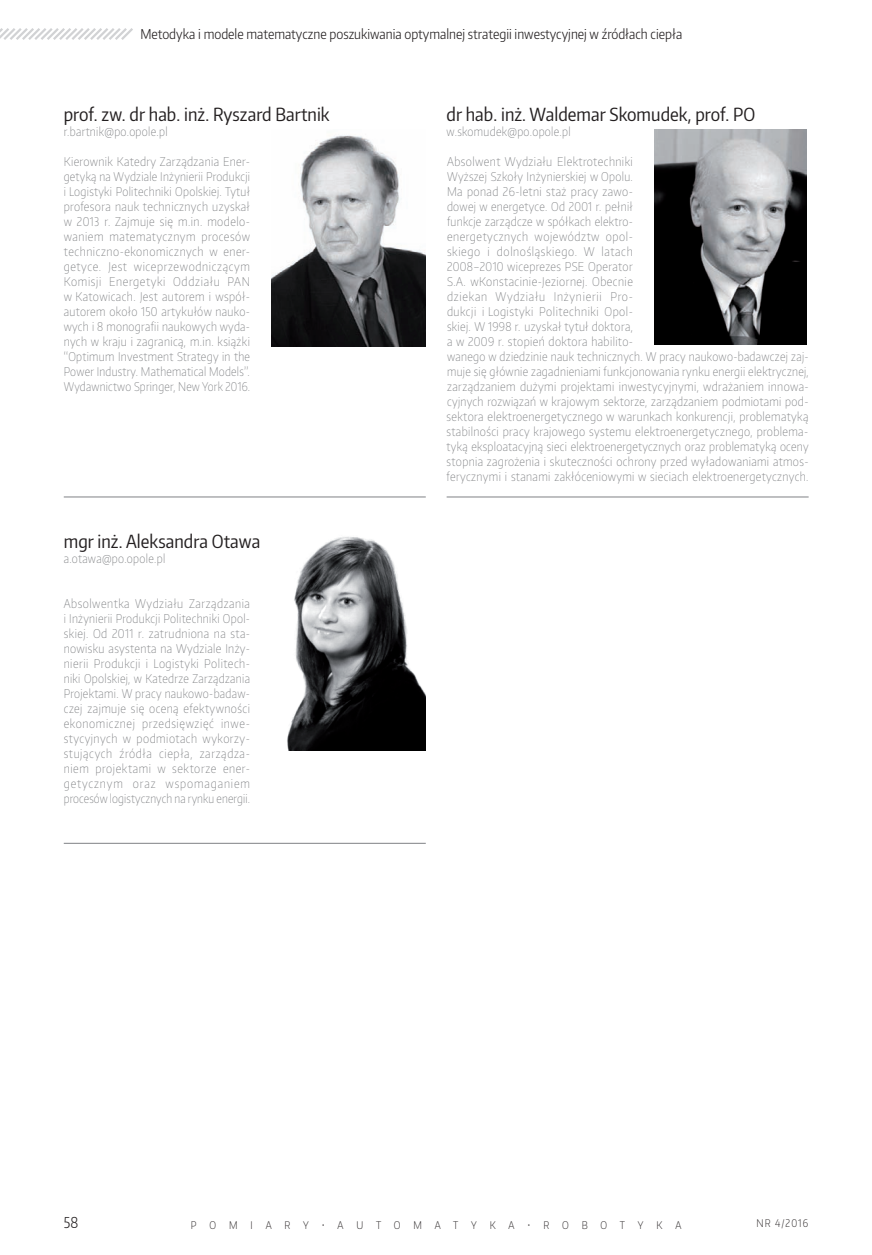
<style>
.page{position:relative;width:872px;height:1255px;background:#fff}
.page>*{position:absolute;margin:0;border:0;box-sizing:border-box;transform-origin:0 0}
.t1{font:18px "Encode Sans Condensed";letter-spacing:.005em;color:#231f20}
.t2{font:300 15px "Encode Sans Condensed";color:#231f20}
.t3{font:300 13.5px "Encode Sans Condensed";color:#231f20}
.t4{font:100 12px/15px "Encode Sans Condensed";letter-spacing:.025em;color:#76787b;text-align:justify}
.t5{font:200 10.5px "Encode Sans Condensed";letter-spacing:1.225em;color:#231f20}
</style>
<div class="page">
<hr style="left:64px;top:496px;width:362px;height:1px;background:#808285">
<hr style="left:64px;top:842px;width:362px;height:1px;background:#808285">
<hr style="left:446px;top:496px;width:362px;height:1px;background:#808285">
<img style="left:271px;top:135px;width:155px;height:211px">
<img style="left:287px;top:536px;width:139px;height:214px">
<img style="left:654px;top:130px;width:152px;height:214px">
<svg style="left:0;top:28px;width:133px;height:12px"></svg>
<p class="t3" style="left:140px;top:25px;width:543px">Metodyka i modele matematyczne poszukiwania optymalnej strategii inwestycyjnej w źródłach ciepła</p>
<h1 class="t1" style="left:64px;top:102px;width:267px">prof. zw. dr hab. inż. Ryszard Bartnik</h1>
<p class="t4" style="left:64px;top:123px;width:105px">r.bartnik@po.opole.pl</p>
<p class="t4" style="left:64px;top:153px;width:188px">Kierownik Katedry Zarządzania Ener&shy;getyką na Wydziale Inżynierii Produkcji i Logistyki Politechniki Opolskiej. Tytuł profesora nauk technicznych uzyskał w 2013 r. Zajmuje się m.in. modelo&shy;waniem matematycznym procesów techniczno-ekonomicznych w ener&shy;getyce. Jest wiceprzewodniczącym Komisji Energetyki Oddziału PAN w Katowicach. Jest autorem i współ&shy;autorem około 150 artykułów nauko&shy;wych i 8 monografii naukowych wyda&shy;nych w kraju i zagranicą, m.in. książki “Optimum Investment Strategy in the Power Industry. Mathematical Models”.<br>Wydawnictwo Springer, New York 2016.</p>
<h1 class="t1" style="left:64px;top:529px;width:198px">mgr inż. Aleksandra Otawa</h1>
<p class="t4" style="left:64px;top:550px;width:103px">a.otawa@po.opole.pl</p>
<p class="t4" style="left:64px;top:595px;width:188px">Absolwentka Wydziału Zarządzania i Inżynierii Produkcji Politechniki Opol&shy;skiej. Od 2011 r. zatrudniona na sta&shy;nowisku asystenta na Wydziale Inży&shy;nierii Produkcji i Logistyki Politech&shy;niki Opolskiej, w Katedrze Zarządzania Projektami. W pracy naukowo-badaw&shy;czej zajmuje się oceną efektywności ekonomicznej przedsięwzięć inwe&shy;stycyjnych w podmiotach wykorzy&shy;stujących źródła ciepła, zarządza&shy;niem projektami w sektorze ener&shy;getycznym oraz wspomaganiem procesów logistycznych na rynku energii.</p>
<h1 class="t1" style="left:446px;top:102px;width:310px">dr hab. inż. Waldemar Skomudek, prof. PO</h1>
<p class="t4" style="left:446px;top:123px;width:126px">w.skomudek@po.opole.pl</p>
<p class="t4" style="left:446px;top:153px;width:363px;text-align:left">Absolwent Wydziału Elektrotechniki<br>Wyższej Szkoły Inżynierskiej w Opolu.<br>Ma ponad 26-letni staż pracy zawo-<br>dowej w energetyce. Od 2001 r. pełnił<br>funkcje zarządcze w spółkach elektro-<br>energetycznych województw opol-<br>skiego i dolnośląskiego. W latach<br>2008–2010 wiceprezes PSE Operator<br>S.A. wKonstacinie-Jeziornej. Obecnie<br>dziekan Wydziału Inżynierii Pro-<br>dukcji i Logistyki Politechniki Opol-<br>skiej. W 1998 r. uzyskał tytuł doktora,<br>a w 2009 r. stopień doktora habilito-<br>wanego w dziedzinie nauk technicznych. W pracy naukowo-badawczej zaj&shy;muje się głównie zagadnieniami funkcjonowania rynku energii elektrycznej, zarządzaniem dużymi projektami inwestycyjnymi, wdrażaniem innowa&shy;cyjnych rozwiązań w krajowym sektorze, zarządzaniem podmiotami pod&shy;sektora elektroenergetycznego w warunkach konkurencji, problematyką stabilności pracy krajowego systemu elektroenergetycznego, problema&shy;tyką eksploatacyjną sieci elektroenergetycznych oraz problematyką oceny stopnia zagrożenia i skuteczności ochrony przed wyładowaniami atmos&shy;ferycznymi i stanami zakłóceniowymi w sieciach elektroenergetycznych.</p>
<p class="t2" style="left:64px;top:1212px;width:16px">58</p>
<p class="t5" style="left:191px;top:1217px;width:492px">POMIARY•AUTOMATYKA•ROBOTYKA</p>
<p class="t5" style="left:756px;top:1216px;width:53px">NR 4/2016</p>
</div>
